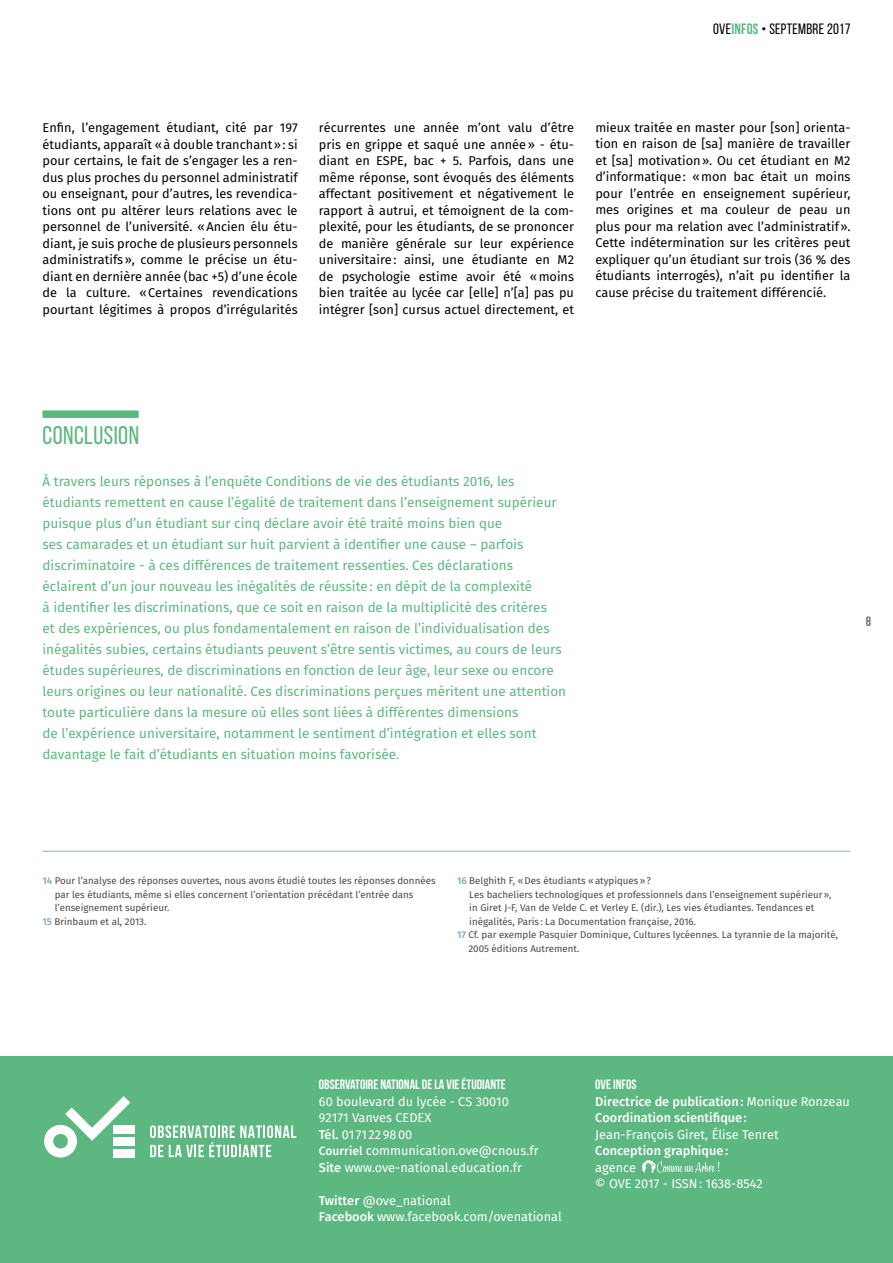
<style>
.page{position:relative;width:893px;height:1263px;background:#fff}
.page>*{position:absolute;margin:0;border:0;box-sizing:border-box;transform-origin:0 0}
.t1{font:25.5px "Bebas Neue";letter-spacing:.02em;color:#5db781}
.t2{font:15px "Bebas Neue";letter-spacing:.02em;color:#000}
.t3{font:13.5px/21px "Fira Sans";color:#5db781}
.t4{font:700 13.5px "Bebas Neue";color:#fff}
.t5{font:700 13.5px "Bebas Neue";color:#706f6f}
.t6{font:12.75px/16.5px "Fira Sans";color:#000;text-align:justify}
.t7{font:12.75px/16.5px "Fira Sans";color:#fff}
.t8{font:500 12.75px/16.5px "Fira Sans";color:#fff}
.t9{font:9.75px "Fira Sans";color:#4a4a49}
.s1{font-weight:700;color:#5db781}
.s2{font-weight:500;color:#7ba3bb}
.s3{font-weight:500}
.s4{font-weight:500;font-size:12px}
.s5{font-weight:400}
</style>
<div class="page">
<div style="left:0;top:1056px;width:893px;height:207px;background:#5db781"></div>
<svg style="left:150px;top:1125px;width:146px;height:32px"></svg>
<div style="left:113px;top:1126px;width:21px;height:8px;background:#fff"></div>
<div style="left:113px;top:1137px;width:21px;height:8px;background:#fff"></div>
<div style="left:113px;top:1149px;width:21px;height:8px;background:#fff"></div>
<svg style="left:44px;top:1096px;width:86px;height:61px"></svg>
<svg style="left:642px;top:1160px;width:77px;height:14px"></svg>
<div style="left:43px;top:410px;width:96px;height:8px;background:#5db781"></div>
<hr style="left:43px;top:851px;width:807px;height:1px;background:#8fb0c5">
<p class="t2" style="left:713px;top:21px;width:139px">OVE<span class="s1">INFOS</span> • SEPTEMBRE 2017</p>
<p class="t6" style="left:43px;top:120px;width:257px">Enfin, l’engagement étudiant, cité par 197 étudiants, apparaît «à double tranchant»: si pour certains, le fait de s’engager les a ren&shy;dus plus proches du personnel administratif ou enseignant, pour d’autres, les revendica&shy;tions ont pu altérer leurs relations avec le personnel de l’université. «Ancien élu étu&shy;diant, je suis proche de plusieurs personnels administratifs», comme le précise un étu&shy;diant en dernière année (bac +5) d’une école de la culture. «Certaines revendications pourtant légitimes à propos d’irrégularités</p>
<p class="t6" style="left:319px;top:120px;width:257px">récurrentes une année m’ont valu d’être pris en grippe et saqué une année» - étu&shy;diant en ESPE, bac + 5. Parfois, dans une même réponse, sont évoqués des éléments affectant positivement et négativement le rapport à autrui, et témoignent de la com&shy;plexité, pour les étudiants, de se prononcer de manière générale sur leur expérience universitaire: ainsi, une étudiante en M2 de psychologie estime avoir été «moins bien traitée au lycée car [elle] n’[a] pas pu intégrer [son] cursus actuel directement, et</p>
<p class="t6" style="left:595px;top:120px;width:257px">mieux traitée en master pour [son] orienta&shy;tion en raison de [sa] manière de travailler et [sa] motivation». Ou cet étudiant en M2 d’informatique: «mon bac était un moins pour l’entrée en enseignement supérieur, mes origines et ma couleur de peau un plus pour ma relation avec l’administratif».<br>Cette indétermination sur les critères peut expliquer qu’un étudiant sur trois (36 % des étudiants interrogés), n’ait pu identifier la cause précise du traitement différencié.</p>
<h1 class="t1" style="left:43px;top:421px;width:98px">CONCLUSION</h1>
<p class="t3" style="left:43px;top:472px;width:525px">À travers leurs réponses à l’enquête Conditions de vie des étudiants 2016, les étudiants remettent en cause l’égalité de traitement dans l’enseignement supérieur puisque plus d’un étudiant sur cinq déclare avoir été traité moins bien que<br>ses camarades et un étudiant sur huit parvient à identifier une cause – parfois discriminatoire - à ces différences de traitement ressenties. Ces déclarations éclairent d’un jour nouveau les inégalités de réussite: en dépit de la complexité<br>à identifier les discriminations, que ce soit en raison de la multiplicité des critères<br>et des expériences, ou plus fondamentalement en raison de l’individualisation des inégalités subies, certains étudiants peuvent s’être sentis victimes, au cours de leurs études supérieures, de discriminations en fonction de leur âge, leur sexe ou encore leurs origines ou leur nationalité. Ces discriminations perçues méritent une attention toute particulière dans la mesure où elles sont liées à différentes dimensions<br>de l’expérience universitaire, notamment le sentiment d’intégration et elles sont davantage le fait d’étudiants en situation moins favorisée.</p>
<p class="t5" style="left:866px;top:614px;width:7px">8</p>
<p class="t9" style="left:43px;top:874px;width:395px"><span class="s2">14</span> Pour l’analyse des réponses ouvertes, nous avons étudié toutes les réponses données</p>
<p class="t9" style="left:55px;top:887px;width:360px">par les étudiants, même si elles concernent l’orientation précédant l’entrée dans</p>
<p class="t9" style="left:55px;top:901px;width:116px">l’enseignement supérieur.</p>
<p class="t9" style="left:43px;top:914px;width:105px"><span class="s2">15</span> Brinbaum et al, 2013.</p>
<p class="t9" style="left:457px;top:874px;width:195px"><span class="s2">16</span> Belghith F, «Des étudiants «atypiques»?</p>
<p class="t9" style="left:469px;top:887px;width:364px">Les bacheliers technologiques et professionnels dans l’enseignement supérieur»,</p>
<p class="t9" style="left:469px;top:901px;width:347px">in Giret J-F, Van de Velde C. et Verley E. (dir.), Les vies étudiantes. Tendances et</p>
<p class="t9" style="left:469px;top:914px;width:228px">inégalités, Paris : La Documentation française, 2016.</p>
<p class="t9" style="left:457px;top:928px;width:382px"><span class="s2">17</span> Cf. par exemple Pasquier Dominique, Cultures lycéennes. La tyrannie de la majorité,</p>
<p class="t9" style="left:468px;top:941px;width:112px">2005 éditions Autrement.</p>
<p class="t4" style="left:319px;top:1077px;width:188px">OBSERVATOIRE NATIONAL DE LA VIE ÉTUDIANTE</p>
<p class="t7" style="left:319px;top:1094px;width:221px">60 boulevard du lycée - CS 30010<br>92171 Vanves CEDEX<br><span class="s3">Tél.</span> 01 71 229800<br><span class="s4">Courriel</span> communication.ove@cnous.fr<br><span class="s3">Site</span> www.ove-national.education.fr</p>
<p class="t7" style="left:319px;top:1193px;width:244px"><span class="s3">Twitter</span> @ove_national<br><span class="s3">Facebook</span> www.facebook.com/ovenational</p>
<p class="t4" style="left:595px;top:1077px;width:43px">OVE INFOS</p>
<p class="t8" style="left:595px;top:1094px;width:256px">Directrice de publication: <span class="s5">Monique Ronzeau<br></span>Coordination scientifique:</p>
<p class="t7" style="left:595px;top:1127px;width:185px">Jean-François Giret, Élise Tenret</p>
<p class="t8" style="left:595px;top:1143px;width:134px">Conception graphique:</p>
<p class="t7" style="left:595px;top:1160px;width:169px">agence<br>© OVE 2017 - ISSN: 1638-8542</p>
</div>
